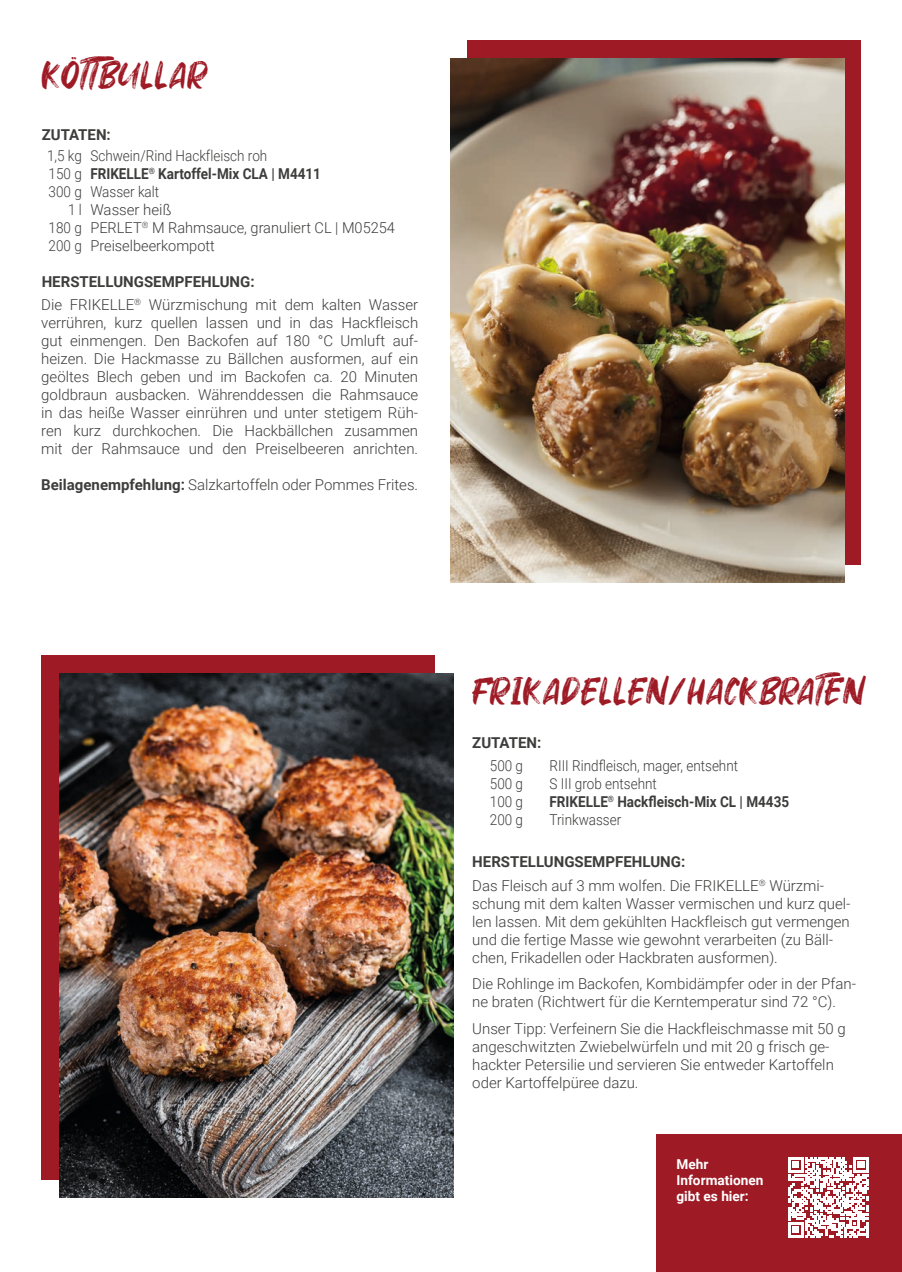
<style>
.page{position:relative;width:902px;height:1272px;background:#fff}
.page>*{position:absolute;margin:0;border:0;box-sizing:border-box;transform-origin:0 0}
.t1{font:36px "Hey October";letter-spacing:.05em;color:#9e1b26}
.t2{font:300 15px/18px "Roboto";color:#3d3d3c}
.t3{font:300 15px/18px "Roboto";color:#3d3d3c;scale:.9 1}
.t4{font:700 15px "Roboto";color:#3d3d3c}
.t5{font:700 13.65px/16.4px "Roboto";color:#fff}
.s1{font-weight:700}
</style>
<div class="page">
<div style="left:42px;top:655px;width:393px;height:524px;background:#9e1b26"></div>
<div style="left:467px;top:40px;width:393px;height:525px;background:#9e1b26"></div>
<div style="left:657px;top:1134px;width:244px;height:137px;background:#9e1b26"></div>
<img style="left:60px;top:673px;width:393px;height:524px">
<img style="left:451px;top:58px;width:393px;height:525px">
<svg style="left:788px;top:1157px;width:80px;height:80px"></svg>
<h1 class="t1" style="left:42px;top:55px;width:167px">KÖTTBULLAR</h1>
<p class="t4" style="left:42px;top:124px;width:71px">ZUTATEN:</p>
<p class="t3" style="left:47px;top:146px;width:40px;text-align:right">1,5 kg<br>150 g<br>300 g<br>1 l<br>180 g<br>200 g</p>
<p class="t3" style="left:90px;top:146px;width:340px">Schwein/Rind Hackfleisch roh<br><span class="s1">FRIKELLE</span><sup>®</sup> <span class="s1">Kartoffel-Mix CLA | M4411<br></span>Wasser kalt<br>Wasser heiß<br>PERLET<sup>®</sup> M Rahmsauce, granuliert CL | M05254<br>Preiselbeerkompott</p>
<p class="t4" style="left:42px;top:271px;width:214px">HERSTELLUNGSEMPFEHLUNG:</p>
<p class="t2" style="left:41px;top:295px;width:378px;text-align:justify">Die FRIKELLE<sup>®</sup> Würzmischung mit dem kalten Wasser verrühren, kurz quellen lassen und in das Hackfleisch gut einmengen. Den Backofen auf 180 °C Umluft auf&shy;heizen. Die Hackmasse zu Bällchen ausformen, auf ein geöltes Blech geben und im Backofen ca. 20 Minuten goldbraun ausbacken. Währenddessen die Rahmsauce in das heiße Wasser einrühren und unter stetigem Rüh&shy;ren kurz durchkochen. Die Hackbällchen zusammen mit der Rahmsauce und den Preiselbeeren anrichten.</p>
<p class="t2" style="left:41px;top:475px;width:378px"><span class="s1">Beilagenempfehlung:</span> Salzkartoffeln oder Pommes Frites.</p>
<h1 class="t1" style="left:472px;top:671px;width:392px">FRIKADELLEN/HACKBRATEN</h1>
<p class="t4" style="left:472px;top:732px;width:71px">ZUTATEN:</p>
<p class="t3" style="left:490px;top:756px;width:38px;text-align:justify">500 g 500 g 100 g 200 g</p>
<p class="t3" style="left:549px;top:756px;width:268px">RIII Rindfleisch, mager, entsehnt<br>S III grob entsehnt<br><span class="s1">FRIKELLE</span><sup>®</sup> <span class="s1">Hackfleisch-Mix CL | M4435<br></span>Trinkwasser</p>
<p class="t4" style="left:472px;top:851px;width:214px">HERSTELLUNGSEMPFEHLUNG:</p>
<p class="t2" style="left:472px;top:876px;width:380px">Das Fleisch auf 3 mm wolfen. Die FRIKELLE<sup>®</sup> Würzmi&shy;schung mit dem kalten Wasser vermischen und kurz quel&shy;len lassen. Mit dem gekühlten Hackfleisch gut vermengen und die fertige Masse wie gewohnt verarbeiten (zu Bäll&shy;chen, Frikadellen oder Hackbraten ausformen).</p>
<p class="t2" style="left:472px;top:974px;width:385px">Die Rohlinge im Backofen, Kombidämpfer oder in der Pfan&shy;ne braten (Richtwert für die Kerntemperatur sind 72 °C).</p>
<p class="t2" style="left:472px;top:1019px;width:375px">Unser Tipp: Verfeinern Sie die Hackfleischmasse mit 50 g angeschwitzten Zwiebelwürfeln und mit 20 g frisch ge&shy;hackter Petersilie und servieren Sie entweder Kartoffeln oder Kartoffelpüree dazu.</p>
<p class="t5" style="left:676px;top:1154px;width:88px">Mehr<br>Informationen gibt es hier:</p>
</div>
